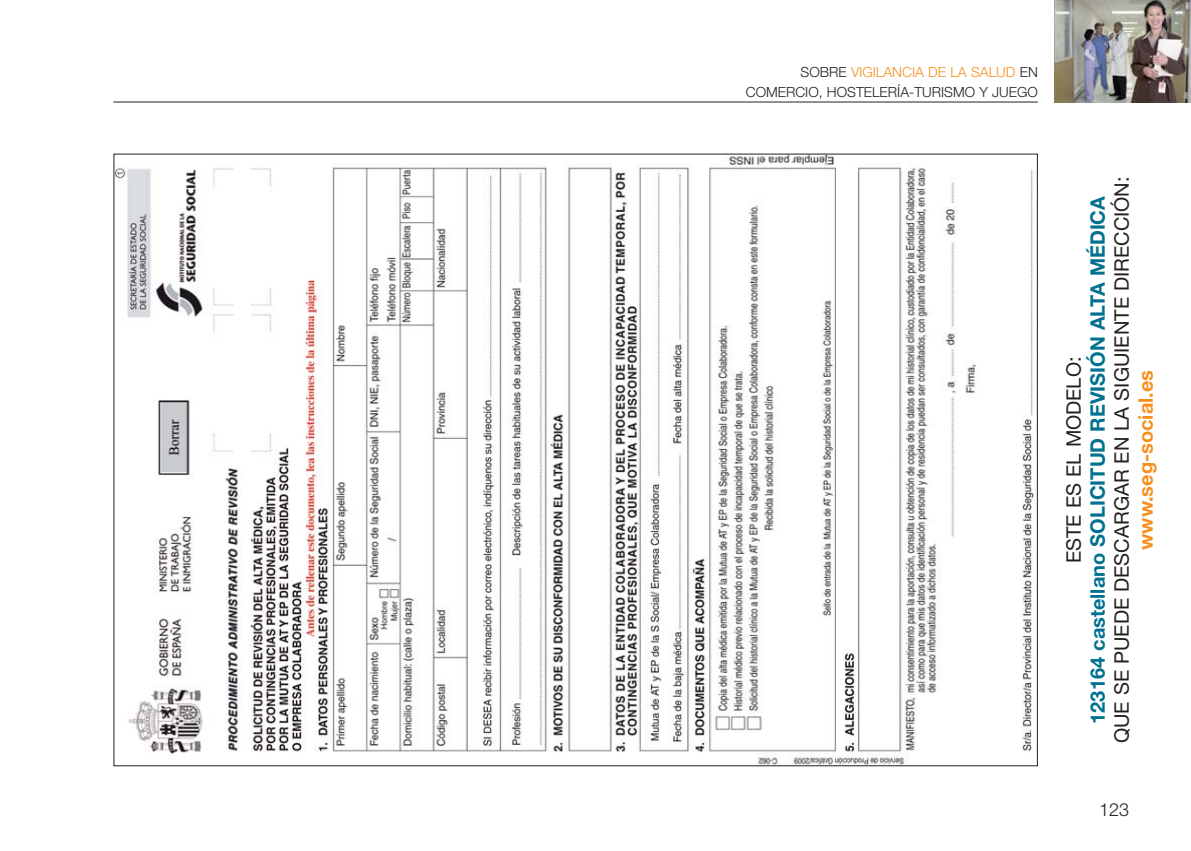
<style>
.page{position:relative;width:1191px;height:851px;background:#fff}
.page>*{position:absolute;margin:0;border:0;box-sizing:border-box;transform-origin:0 0}
.t1{font:20px "Helvetica Neue";color:#231f20}
.t2{font:700 20px "Helvetica Neue";color:#00718f}
.t3{font:700 20px "Helvetica Neue";color:#f78f1e}
.t4{font:300 18px "Helvetica Neue";color:#231f20}
.t5{font:300 14px/19.8px "Helvetica Neue";color:#231f20;text-align:right}
.s1{color:#f78f1e}
</style>
<div class="page">
<hr style="left:113px;top:101px;width:924px;height:1px;background:#231f20">
<img style="left:1054px;top:0;width:137px;height:102px">
<img style="left:115px;top:155px;width:920px;height:609px">
<p class="t5" style="left:746px;top:64px;width:293px">SOBRE <span class="s1">VIGILANCIA DE LA SALUD</span> EN<br>COMERCIO, HOSTELERÍA-TURISMO Y JUEGO</p>
<h1 class="t1" style="left:1114px;top:743px;width:568px;rotate:-90deg">QUE SE PUEDE DESCARGAR EN LA SIGUIENTE DIRECCIÓN:</h1>
<h1 class="t2" style="left:1090px;top:723px;width:529px;rotate:-90deg">123164 castellano SOLICITUD REVISIÓN ALTA MÉDICA</h1>
<h1 class="t1" style="left:1066px;top:563px;width:208px;rotate:-90deg">ESTE ES EL MODELO:</h1>
<h1 class="t3" style="left:1138px;top:550px;width:181px;rotate:-90deg">www.seg-social.es</h1>
<p class="t4" style="left:1099px;top:802px;width:32px">123</p>
</div>
